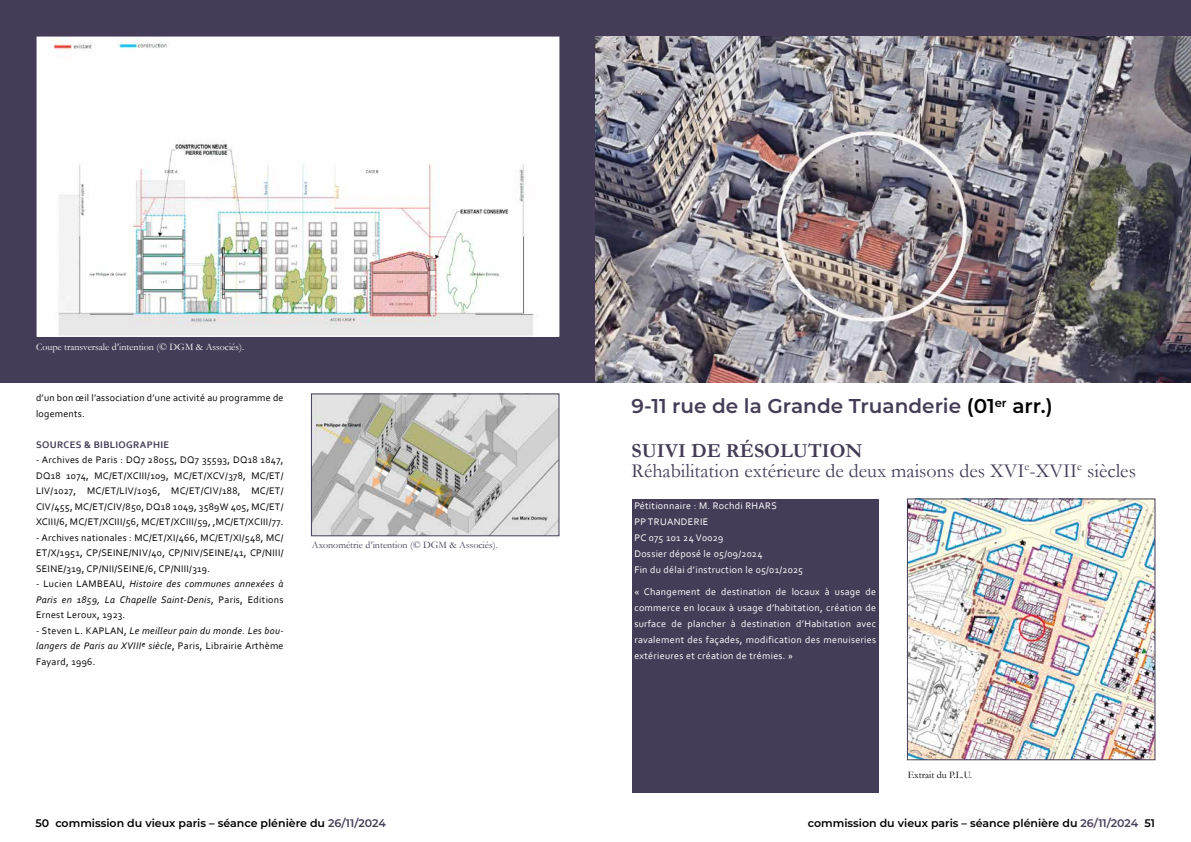
<style>
.page{position:relative;width:1191px;height:842px;background:#fff}
.page>*{position:absolute;margin:0;border:0;box-sizing:border-box;transform-origin:0 0}
.t1{font:20px/20px "Garamond";color:#453d57}
.t2{font:600 20px "Montserrat";color:#453d57}
.t3{font:600 11px "Montserrat";color:#000}
.t4{font:10px/15.5px "Corbel";letter-spacing:.03em;color:#000;text-align:justify}
.t5{font:10px/16px "Corbel";letter-spacing:.03em;color:#fff}
.t6{font:italic 10px/15.5px "Corbel";letter-spacing:.03em;color:#000;text-align:justify}
.t7{font:10px "Garamond";color:#fff}
.t8{font:10px "Garamond";color:#453d57}
.t9{font:700 10px "Corbel";letter-spacing:.03em;color:#453d57}
.t10{font:10px "Garamond";color:#000}
.s1{font-style:normal}
.s2{color:#000}
.s3{font-weight:700}
.s4{color:#453d57}
</style>
<div class="page">
<div style="left:595px;top:0;width:596px;height:383px;background:#453d57"></div>
<div style="left:0;top:0;width:595px;height:383px;background:#453d57"></div>
<div style="left:632px;top:499px;width:246px;height:294px;background:#453d57"></div>
<img style="left:909px;top:500px;width:244px;height:258px">
<div style="left:907px;top:498px;width:248px;height:262px;border:1px solid #453d57"></div>
<img style="left:595px;top:36px;width:596px;height:347px">
<img style="left:313px;top:395px;width:244px;height:139px">
<div style="left:311px;top:393px;width:248px;height:143px;border:1px solid #453d57"></div>
<img style="left:39px;top:39px;width:518px;height:296px">
<div style="left:37px;top:37px;width:522px;height:300px;border:1px solid #fff"></div>
<p class="t7" style="left:36px;top:340px;width:210px">Coupe transversale d’intention (© DGM &amp; Associés).</p>
<p class="t4" style="left:36px;top:389px;width:249px;line-height:16px">d’un bon œil l’association d’une activité au programme de logements.</p>
<p class="t9" style="left:36px;top:438px;width:135px">SOURCES &amp; BIBLIOGRAPHIE</p>
<p class="t4" style="left:36px;top:452px;width:249px">- Archives de Paris : DQ7 28055, DQ7 35593, DQ18 1847, DQ18 1074, MC/ET/XCIII/109, MC/ET/XCV/378, MC/ET/ LIV/1027, MC/ET/LIV/1036, MC/ET/CIV/188, MC/ET/ CIV/455, MC/ET/CIV/850, DQ18 1049, 3589W 405, MC/ET/ XCIII/6, MC/ET/XCIII/56, MC/ET/XCIII/59, ,MC/ET/XCIII/77.</p>
<p class="t4" style="left:36px;top:529px;width:249px">- Archives nationales : MC/ET/XI/466, MC/ET/XI/548, MC/ ET/X/1951, CP/SEINE/NIV/40, CP/NIV/SEINE/41, CP/NIII/ SEINE/319, CP/NII/SEINE/6, CP/NIII/319.</p>
<p class="t6" style="left:36px;top:576px;width:249px"><span class="s1">- Lucien LAMBEAU,</span> Histoire des communes annexées à Paris en 1859, La Chapelle Saint-Denis<span class="s1">, Paris, Editions Ernest Leroux, 1923.</span></p>
<p class="t6" style="left:36px;top:622px;width:249px"><span class="s1">- Steven L. KAPLAN,</span> Le meilleur pain du monde. Les bou&shy;langers de Paris au XVIIIe siècle<span class="s1">, Paris, Librairie Arthème Fayard, 1996.</span></p>
<p class="t8" style="left:312px;top:538px;width:187px">Axonométrie d’intention (© DGM &amp; Associés).</p>
<h1 class="t2" style="left:631px;top:392px;width:423px">9-11 rue de la Grande Truanderie <span class="s2">(01</span><sup>er</sup> <span class="s2">arr.)</span></h1>
<h1 class="t1" style="left:631px;top:440px;width:506px"><span class="s3">SUIVI DE RÉSOLUTION<br></span>Réhabilitation extérieure de deux maisons des XVI<sup>e</sup>-XVII<sup>e</sup> siècles</h1>
<p class="t5" style="left:634px;top:498px;width:170px">Pétitionnaire : M. Rochdi RHARS<br>PP TRUANDERIE<br>PC 075 101 24 V0029<br>Dossier déposé le 05/09/2024<br>Fin du délai d’instruction le 05/01/2025</p>
<p class="t5" style="left:634px;top:583px;width:243px;text-align:justify">« Changement de destination de locaux à usage de commerce en locaux à usage d’habitation, création de surface de plancher à destination d’Habitation avec ravalement des façades, modification des menuiseries extérieures et création de trémies. »</p>
<p class="t10" style="left:907px;top:768px;width:66px">Extrait du P.L.U.</p>
<p class="t3" style="left:35px;top:816px;width:352px">50 commission du vieux paris – séance plénière du <span class="s4">26/11/2024</span></p>
<p class="t3" style="left:807px;top:815px;width:349px">commission du vieux paris – séance plénière du <span class="s4">26/11/2024</span> 51</p>
</div>
